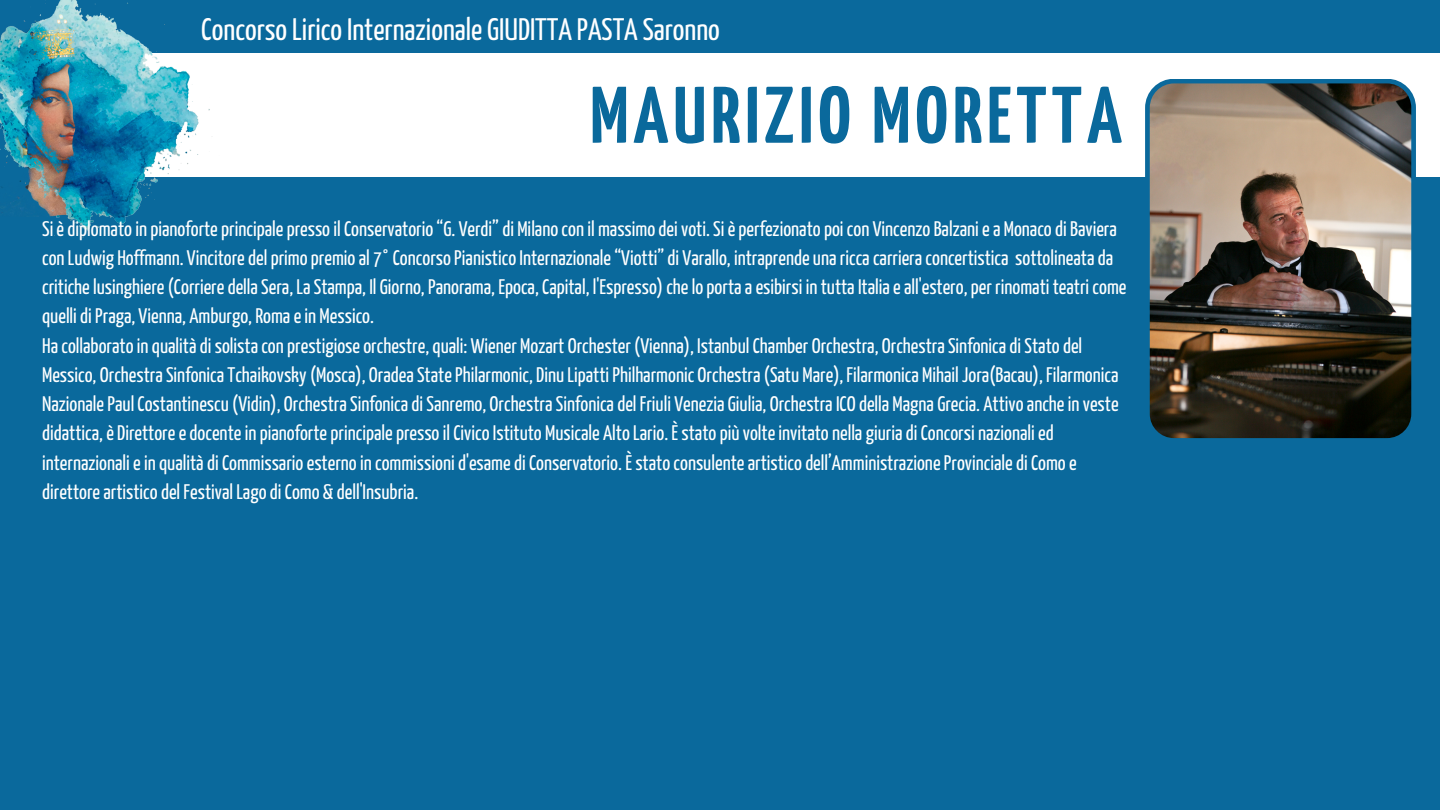
<style>
.page{position:relative;width:1440px;height:810px;background:#0a699c}
.page>*{position:absolute;margin:0;border:0;box-sizing:border-box;transform-origin:0 0}
.t1{font:700 80px "Yanone Kaffeesatz";letter-spacing:.06em;color:#0a699c}
.t2{font:31px "Yanone Kaffeesatz";color:#fff}
.t3{font:21px/29.2px "Yanone Kaffeesatz";color:#fff}
</style>
<div class="page">
<div style="left:0;top:53px;width:1440px;height:124px;background:#fff"></div>
<img style="left:1145px;top:79px;width:271px;height:360px">
<img style="left:0;top:0;width:210px;height:238px">
<h2 class="t2" style="left:201px;top:18px;width:520px">Concorso Lirico Internazionale GIUDITTA PASTA Saronno</h2>
<p class="t1" style="left:590px;top:84px;width:533px">MAURIZIO MORETTA</p>
<p class="t3" style="left:42px;top:215px;width:1086px">Si è diplomato in pianoforte principale presso il Conservatorio “G. Verdi” di Milano con il massimo dei voti. Si è perfezionato poi con Vincenzo Balzani e a Monaco di Baviera con Ludwig Hoffmann. Vincitore del primo premio al 7° Concorso Pianistico Internazionale “Viotti” di Varallo, intraprende una ricca carriera concertistica sottolineata da critiche lusinghiere (Corriere della Sera, La Stampa, Il Giorno, Panorama, Epoca, Capital, l'Espresso) che lo porta a esibirsi in tutta Italia e all'estero, per rinomati teatri come quelli di Praga, Vienna, Amburgo, Roma e in Messico.</p>
<p class="t3" style="left:42px;top:332px;width:1078px">Ha collaborato in qualità di solista con prestigiose orchestre, quali: Wiener Mozart Orchester (Vienna), Istanbul Chamber Orchestra, Orchestra Sinfonica di Stato del Messico, Orchestra Sinfonica Tchaikovsky (Mosca), Oradea State Philarmonic, Dinu Lipatti Philharmonic Orchestra (Satu Mare), Filarmonica Mihail Jora(Bacau), Filarmonica Nazionale Paul Costantinescu (Vidin), Orchestra Sinfonica di Sanremo, Orchestra Sinfonica del Friuli Venezia Giulia, Orchestra ICO della Magna Grecia. Attivo anche in veste didattica, è Direttore e docente in pianoforte principale presso il Civico Istituto Musicale Alto Lario. È stato più volte invitato nella giuria di Concorsi nazionali ed internazionali e in qualità di Commissario esterno in commissioni d'esame di Conservatorio. È stato consulente artistico dell’Amministrazione Provinciale di Como e direttore artistico del Festival Lago di Como &amp; dell'Insubria.</p>
</div>
